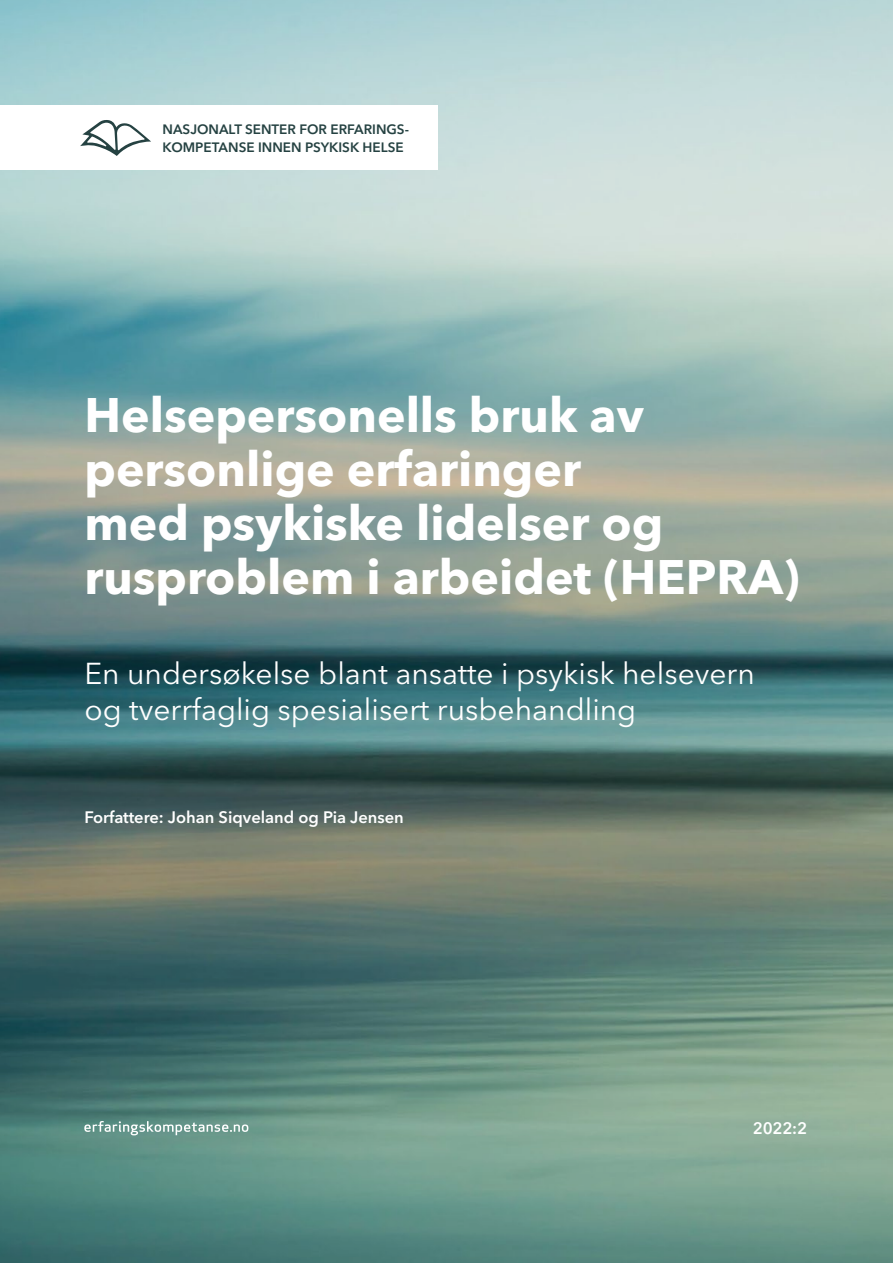
<style>
.page{position:relative;width:893px;height:1263px;background:#fff}
.page>*{position:absolute;margin:0;border:0;box-sizing:border-box;transform-origin:0 0}
.Tittel{font:700 48px/54px "Avenir Next LT Pro";color:#fff}
.Undertittel{font:30px/36px "Avenir Next LT Pro";color:#fff}
.Avsender{font:600 16.5px "Avenir Next LT Pro";color:#fff}
.Utgave_forside{font:600 16.5px "Avenir Next LT Pro";color:#fff}
.Logotekst{font:600 13.5px/18px "Avenir Next LT Pro";color:#254242}
</style>
<div class="page">
<img style="left:0;top:0;width:893px;height:1263px">
<svg style="left:84px;top:1121px;width:164px;height:14px;background:#88ada4"></svg>
<div style="left:0;top:105px;width:437px;height:65px;background:#fff"></div>
<svg style="left:80px;top:120px;width:71px;height:36px"></svg>
<p class="Logotekst" style="left:163px;top:120px;width:248px">NASJONALT SENTER FOR ERFARINGS-<br>KOMPETANSE INNEN PSYKISK HELSE</p>
<p class="Tittel" style="left:84px;top:388px;width:717px">Helsepersonells bruk av personlige erfaringer<br>med psykiske lidelser og rusproblem i arbeidet (HEPRA)</p>
<p class="Undertittel" style="left:84px;top:656px;width:672px">En undersøkelse blant ansatte i psykisk helsevern og tverrfaglig spesialisert rusbehandling</p>
<p class="Avsender" style="left:84px;top:807px;width:321px">Forfattere: Johan Siqveland og Pia Jensen</p>
<p class="Utgave_forside" style="left:753px;top:1118px;width:56px">2022:2</p>
</div>
